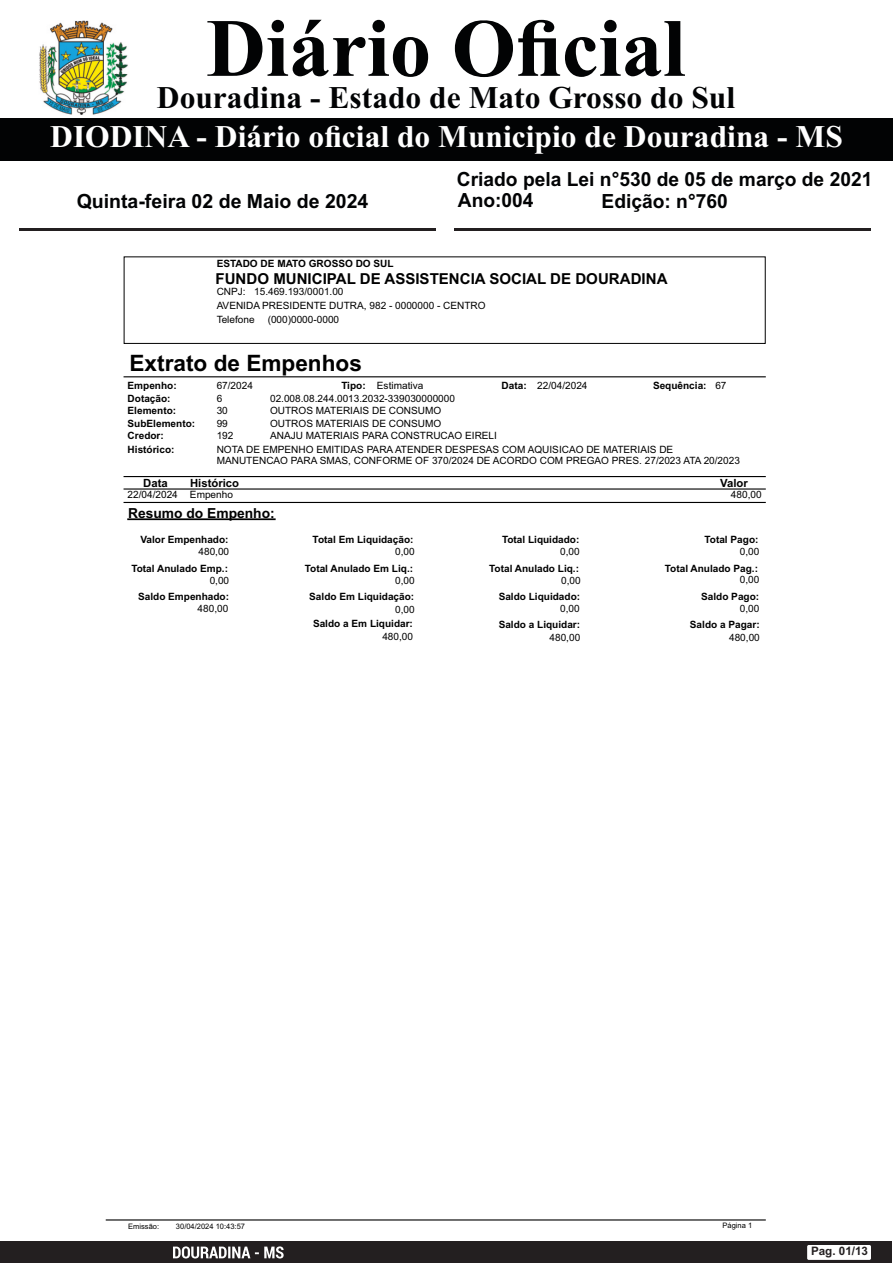
<style>
.page{position:relative;width:893px;height:1263px;background:#fff}
.page>*{position:absolute;margin:0;border:0;box-sizing:border-box;transform-origin:0 0}
.t1{font:700 82.5px "Times New Roman";color:#020304}
.t2{font:700 31.5px "Times New Roman";color:#fff}
.t3{font:700 31.5px "Times New Roman";color:#020304}
.t4{font:700 22.65px "Arial";color:#000}
.t5{font:700 19.5px/21.6px "Arial";color:#020304}
.t6{font:700 15.15px "Arial";color:#000}
.t7{font:700 13.8px "Arial";color:#000}
.t8{font:700 11.7px "Arial";color:#231f20}
.t9{font:700 11.25px "Arial";color:#000}
.t10{font:10.05px/14.1px "Arial";color:#000}
.t11{font:700 10.05px/12.5px "Arial";color:#000}
.t12{font:7.5px "Arial";color:#000}
.s1{font-weight:700}
.s2{font-weight:400}
</style>
<div class="page">
<hr style="left:124px;top:376px;width:641px;height:1px;background:#000">
<div style="left:124px;top:256px;width:642px;height:88px;border:1px solid #000"></div>
<hr style="left:124px;top:476px;width:641px;height:1px;background:#000">
<hr style="left:124px;top:488px;width:641px;height:2px;background:#000">
<hr style="left:124px;top:502px;width:641px;height:1px;background:#000">
<hr style="left:128px;top:518px;width:147px;height:2px;background:#000">
<hr style="left:106px;top:1219px;width:659px;height:1px;background:#000">
<img style="left:750px;top:1241px;width:18px;height:1px">
<div style="left:0;top:118px;width:893px;height:43px;background:#020304"></div>
<img style="left:39px;top:20px;width:89px;height:95px">
<div style="left:0;top:1242px;width:892px;height:21px;background:#231f20"></div>
<div style="left:807px;top:1245px;width:64px;height:15px;background:#fff;border-radius:2px"></div>
<svg style="left:173px;top:1246px;width:111px;height:12px"></svg>
<hr style="left:455px;top:229px;width:416px;height:2px;background:#231f20">
<hr style="left:19px;top:229px;width:416px;height:2px;background:#231f20">
<h1 class="t1" style="left:206px;top:20px;width:481px">Diário Oficial</h1>
<h2 class="t3" style="left:157px;top:87px;width:580px">Douradina - Estado de Mato Grosso do Sul</h2>
<h2 class="t2" style="left:50px;top:126px;width:794px">DIODINA - Diário oficial do Municipio de Douradina - MS</h2>
<h3 class="t5" style="left:77px;top:193px;width:293px">Quinta-feira 02 de Maio de 2024</h3>
<p class="t11" style="left:217px;top:258px;width:178px">ESTADO DE MATO GROSSO DO SUL</p>
<h3 class="t5" style="left:457px;top:170px;width:417px">Criado pela Lei n°530 de 05 de março de 2021<br>Ano:004</h3>
<h3 class="t5" style="left:602px;top:192px;width:128px">Edição: n°760</h3>
<h3 class="t6" style="left:216px;top:273px;width:453px">FUNDO MUNICIPAL DE ASSISTENCIA SOCIAL DE DOURADINA</h3>
<p class="t10" style="left:254px;top:286px;width:91px">15.469.193/0001.00</p>
<p class="t10" style="left:268px;top:314px;width:73px">(000)0000-0000</p>
<p class="t10" style="left:217px;top:286px;width:270px">CNPJ:<br>AVENIDA PRESIDENTE DUTRA, 982 - 0000000 - CENTRO<br>Telefone</p>
<h3 class="t4" style="left:129px;top:354px;width:234px">Extrato de Empenhos</h3>
<p class="t11" style="left:128px;top:381px;width:69px">Empenho:<br>Dotação:<br>Elemento:<br>SubElemento:</p>
<p class="t10" style="left:217px;top:380px;width:38px">67/2024</p>
<p class="t10" style="left:341px;top:380px;width:83px"><span class="s1">Tipo:</span> Estimativa</p>
<p class="t10" style="left:502px;top:380px;width:87px"><span class="s1">Data:</span> 22/04/2024</p>
<p class="t11" style="left:653px;top:381px;width:75px">Sequência: <span class="s2">67</span></p>
<p class="t10" style="left:217px;top:392px;width:7px">6</p>
<p class="t10" style="left:270px;top:392px;width:186px">02.008.08.244.0013.2032-339030000000</p>
<p class="t10" style="left:217px;top:406px;width:13px;line-height:12.5px">30<br>99</p>
<p class="t10" style="left:270px;top:406px;width:173px;line-height:12.5px">OUTROS MATERIAIS DE CONSUMO<br>OUTROS MATERIAIS DE CONSUMO</p>
<p class="t11" style="left:128px;top:430px;width:38px">Credor:</p>
<p class="t10" style="left:217px;top:430px;width:18px">192</p>
<p class="t10" style="left:270px;top:430px;width:228px">ANAJU MATERIAIS PARA CONSTRUCAO EIRELI</p>
<p class="t9" style="left:143px;top:479px;width:26px">Data</p>
<p class="t9" style="left:190px;top:479px;width:50px">Histórico</p>
<p class="t9" style="left:720px;top:479px;width:29px">Valor</p>
<p class="t10" style="left:128px;top:488px;width:107px">22/04/2024 Empenho</p>
<p class="t10" style="left:731px;top:488px;width:32px">480,00</p>
<p class="t11" style="left:128px;top:444px;width:48px">Histórico:</p>
<p class="t10" style="left:217px;top:444px;width:525px;line-height:11.6px">NOTA DE EMPENHO EMITIDAS PARA ATENDER DESPESAS COM AQUISICAO DE MATERIAIS DE<br>MANUTENCAO PARA SMAS, CONFORME OF 370/2024 DE ACORDO COM PREGAO PRES. 27/2023 ATA 20/2023</p>
<h3 class="t7" style="left:128px;top:508px;width:148px">Resumo do Empenho:</h3>
<p class="t11" style="left:140px;top:534px;width:90px">Valor Empenhado:</p>
<p class="t11" style="left:313px;top:534px;width:102px">Total Em Liquidação:</p>
<p class="t11" style="left:502px;top:534px;width:79px">Total Liquidado:</p>
<p class="t11" style="left:704px;top:534px;width:55px">Total Pago:</p>
<p class="t10" style="left:198px;top:545px;width:32px">480,00</p>
<p class="t10" style="left:395px;top:545px;width:21px">0,00</p>
<p class="t10" style="left:560px;top:545px;width:21px">0,00</p>
<p class="t10" style="left:740px;top:545px;width:21px">0,00</p>
<p class="t11" style="left:131px;top:563px;width:98px">Total Anulado Emp.:</p>
<p class="t11" style="left:305px;top:563px;width:110px">Total Anulado Em Liq.:</p>
<p class="t11" style="left:489px;top:563px;width:91px">Total Anulado Liq.:</p>
<p class="t11" style="left:665px;top:563px;width:95px">Total Anulado Pag.:</p>
<p class="t10" style="left:210px;top:574px;width:21px">0,00</p>
<p class="t10" style="left:395px;top:574px;width:21px">0,00</p>
<p class="t10" style="left:561px;top:574px;width:21px">0,00</p>
<p class="t10" style="left:740px;top:574px;width:21px">0,00</p>
<p class="t11" style="left:138px;top:591px;width:93px">Saldo Empenhado:</p>
<p class="t11" style="left:309px;top:591px;width:106px">Saldo Em Liquidação:</p>
<p class="t11" style="left:499px;top:591px;width:83px">Saldo Liquidado:</p>
<p class="t11" style="left:701px;top:591px;width:60px">Saldo Pago:</p>
<p class="t10" style="left:198px;top:602px;width:32px">480,00</p>
<p class="t10" style="left:395px;top:603px;width:21px">0,00</p>
<p class="t10" style="left:560px;top:602px;width:21px">0,00</p>
<p class="t10" style="left:740px;top:602px;width:21px">0,00</p>
<p class="t11" style="left:313px;top:618px;width:101px">Saldo a Em Liquidar:</p>
<p class="t10" style="left:382px;top:631px;width:32px">480,00</p>
<p class="t11" style="left:499px;top:619px;width:83px">Saldo a Liquidar:</p>
<p class="t11" style="left:690px;top:619px;width:71px">Saldo a Pagar:</p>
<p class="t10" style="left:550px;top:632px;width:32px">480,00</p>
<p class="t10" style="left:729px;top:632px;width:32px">480,00</p>
<p class="t12" style="left:128px;top:1223px;width:32px">Emissão:</p>
<p class="t12" style="left:176px;top:1223px;width:71px">30/04/2024 10:43:57</p>
<p class="t12" style="left:722px;top:1223px;width:31px">Página 1</p>
<p class="t8" style="left:811px;top:1247px;width:59px">Pag. 01/13</p>
</div>
